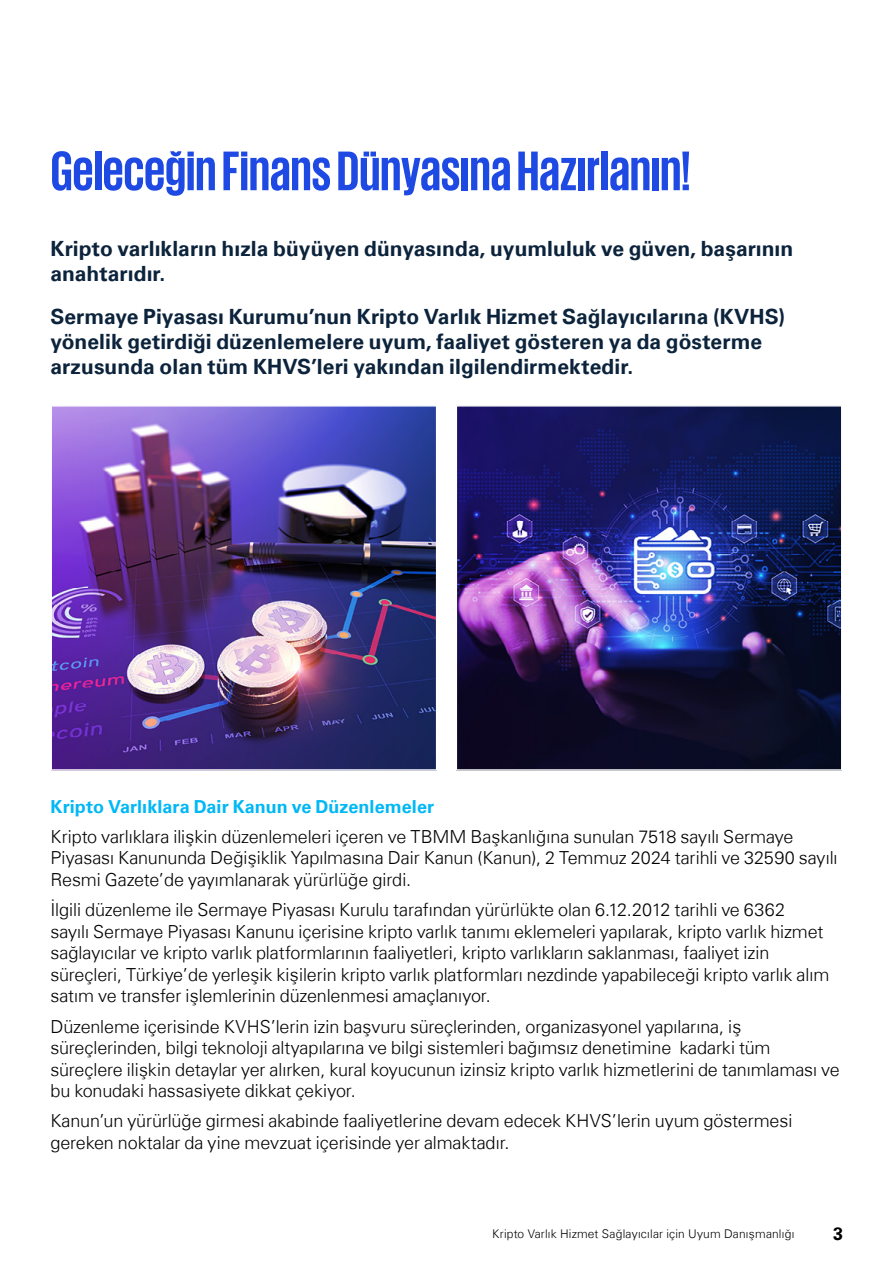
<style>
.page{position:relative;width:893px;height:1263px;background:#fff}
.page>*{position:absolute;margin:0;border:0;box-sizing:border-box;transform-origin:0 0}
.t1{font:700 57px "KPMG";letter-spacing:-.005em;color:#1e49e2}
.t2{font:700 21px/25.2px "Universfor KPMG";letter-spacing:.005em;color:#0c233c}
.t3{font:300 18px/21.6px "Universfor KPMG";letter-spacing:-.005em;color:#000}
.t4{font:700 18px "Universfor KPMG";letter-spacing:.005em;color:#00b8f5}
.t5{font:700 18px "Universfor KPMG";color:#000}
.t6{font:300 12px "Universfor KPMG";letter-spacing:.015em;color:#000}
</style>
<div class="page">
<img style="left:53px;top:408px;width:381px;height:360px">
<div style="left:50px;top:405px;width:387px;height:366px;border:2px solid #fff"></div>
<img style="left:459px;top:408px;width:380px;height:360px">
<div style="left:456px;top:405px;width:386px;height:366px;border:2px solid #fff"></div>
<h1 class="t1" style="left:50px;top:142px;width:642px">Geleceğin Finans Dünyasına Hazırlanın!</h1>
<p class="t2" style="left:50px;top:236px;width:744px">Kripto varlıkların hızla büyüyen dünyasında, uyumluluk ve güven, başarının anahtarıdır.</p>
<p class="t2" style="left:50px;top:304px;width:736px">Sermaye Piyasası Kurumu’nun Kripto Varlık Hizmet Sağlayıcılarına (KVHS) yönelik getirdiği düzenlemelere uyum, faaliyet gösteren ya da gösterme arzusunda olan tüm KHVS’leri yakından ilgilendirmektedir.</p>
<p class="t4" style="left:50px;top:795px;width:385px">Kripto Varlıklara Dair Kanun ve Düzenlemeler</p>
<p class="t3" style="left:50px;top:825px;width:789px">Kripto varlıklara ilişkin düzenlemeleri içeren ve TBMM Başkanlığına sunulan 7518 sayılı Sermaye<br>Piyasası Kanununda Değişiklik Yapılmasına Dair Kanun (Kanun), 2 Temmuz 2024 tarihli ve 32590 sayılı<br>Resmi Gazete’de yayımlanarak yürürlüğe girdi.</p>
<p class="t3" style="left:50px;top:899px;width:780px">İlgili düzenleme ile Sermaye Piyasası Kurulu tarafından yürürlükte olan 6.12.2012 tarihli ve 6362<br>sayılı Sermaye Piyasası Kanunu içerisine kripto varlık tanımı eklemeleri yapılarak, kripto varlık hizmet sağlayıcılar ve kripto varlık platformlarının faaliyetleri, kripto varlıkların saklanması, faaliyet izin süreçleri, Türkiye’de yerleşik kişilerin kripto varlık platformları nezdinde yapabileceği kripto varlık alım satım ve transfer işlemlerinin düzenlenmesi amaçlanıyor.</p>
<p class="t3" style="left:50px;top:1015px;width:791px">Düzenleme içerisinde KVHS’lerin izin başvuru süreçlerinden, organizasyonel yapılarına, iş süreçlerinden, bilgi teknoloji altyapılarına ve bilgi sistemleri bağımsız denetimine kadarki tüm süreçlere ilişkin detaylar yer alırken, kural koyucunun izinsiz kripto varlık hizmetlerini de tanımlaması ve bu konudaki hassasiyete dikkat çekiyor.</p>
<p class="t3" style="left:50px;top:1110px;width:743px">Kanun’un yürürlüğe girmesi akabinde faaliyetlerine devam edecek KHVS’lerin uyum göstermesi gereken noktalar da yine mevzuat içerisinde yer almaktadır.</p>
<p class="t6" style="left:492px;top:1227px;width:304px">Kripto Varlık Hizmet Sağlayıcılar için Uyum Danışmanlığı</p>
<p class="t5" style="left:833px;top:1223px;width:12px">3</p>
</div>
